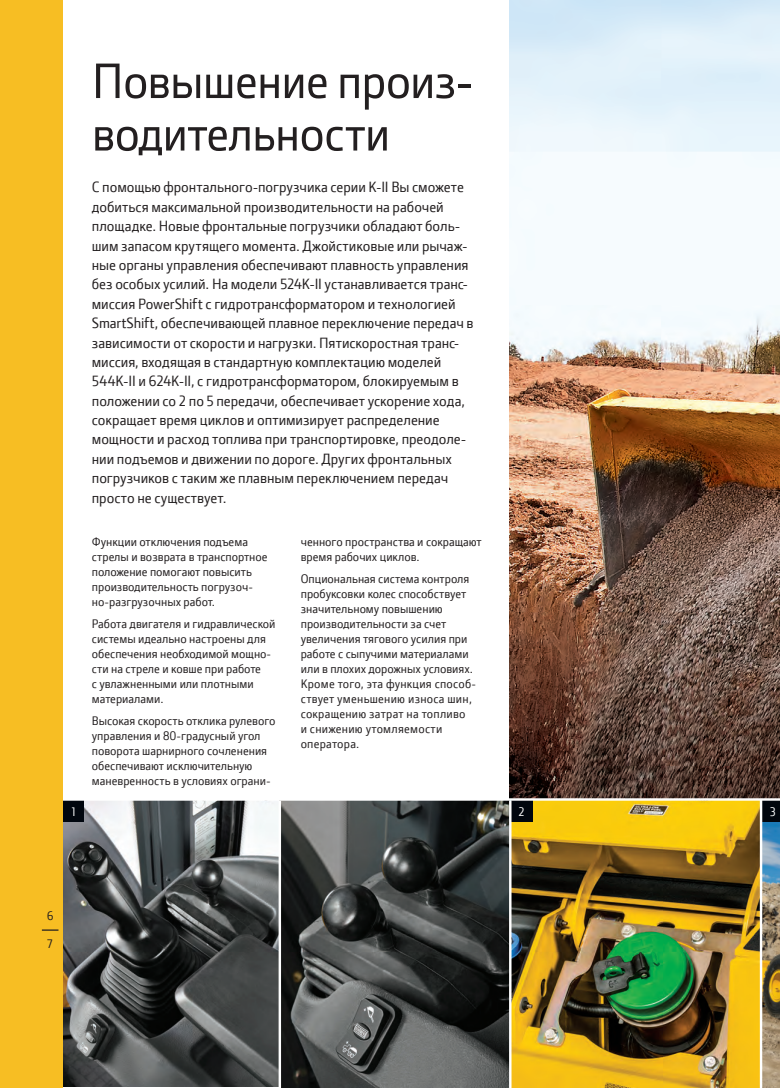
<style>
.page{position:relative;width:780px;height:1088px;background:#fff}
.page>*{position:absolute;margin:0;border:0;box-sizing:border-box;transform-origin:0 0}
.t1{font:500 50px/52.5px "JD Sans Pro";letter-spacing:-.015em;color:#231f20}
.t2{font:500 15px/19.4px "JD Sans Pro";letter-spacing:-.005em;color:#231f20}
.t3{font:500 12.5px/15px "JD Sans Pro";color:#231f20}
.t4{font:500 12.5px "JD Sans Pro";color:#fff}
</style>
<div class="page">
<img style="left:509px;top:0;width:271px;height:798px">
<img style="left:63px;top:801px;width:717px;height:287px">
<svg style="left:281px;top:801px;width:228px;height:287px;background:#424444"></svg>
<div style="left:762px;top:801px;width:18px;height:21px;background:#01060e"></div>
<div style="left:63px;top:801px;width:21px;height:21px;background:#01060e"></div>
<img style="left:511px;top:801px;width:248px;height:287px">
<div style="left:511px;top:801px;width:21px;height:21px;background:#01060e"></div>
<hr style="left:509px;top:800px;width:2px;height:288px;background:#fff">
<hr style="left:278px;top:801px;width:3px;height:287px;background:#fff">
<hr style="left:759px;top:799px;width:3px;height:289px;background:#fff">
<div style="left:0;top:0;width:63px;height:1088px;background:#f7be23"></div>
<svg style="left:42px;top:929px;width:16px;height:2px"></svg>
<h1 class="t1" style="left:92px;top:53px;width:384px">Повышение произ&shy;водительности</h1>
<p class="t2" style="left:92px;top:177px;width:383px">С помощью фронтального-погрузчика серии К-II Вы сможете добиться максимальной производительности на рабочей площадке. Новые фронтальные погрузчики обладают боль&shy;шим запасом крутящего момента. Джойстиковые или рычаж&shy;ные органы управления обеспечивают плавность управления без особых усилий. На модели 524К-II устанавливается транс&shy;миссия PowerShift с гидротрансформатором и технологией SmartShift, обеспечивающей плавное переключение передач в зависимости от скорости и нагрузки. Пятискоростная транс&shy;миссия, входящая в стандартную комплектацию моделей 544K-II и 624K-II, с гидротрансформатором, блокируемым в положении со 2 по 5 передачи, обеспечивает ускорение хода, сокращает время циклов и оптимизирует распределение мощности и расход топлива при транспортировке, преодоле&shy;нии подъемов и движении по дороге. Других фронтальных погрузчиков с таким же плавным переключением передач просто не существует.</p>
<p class="t3" style="left:92px;top:534px;width:177px">Функции отключения подъема стрелы и возврата в транспортное положение помогают повысить производительность погрузоч&shy;но-разгрузочных работ.</p>
<p class="t3" style="left:92px;top:616px;width:185px">Работа двигателя и гидравлической системы идеально настроены для обеспечения необходимой мощно&shy;сти на стреле и ковше при работе<br>с увлажненными или плотными материалами.</p>
<p class="t3" style="left:92px;top:713px;width:185px">Высокая скорость отклика рулевого управления и 80-градусный угол поворота шарнирного сочленения обеспечивают исключительную маневренность в условиях ограни-</p>
<p class="t3" style="left:301px;top:534px;width:182px">ченного пространства и сокращают время рабочих циклов.</p>
<p class="t3" style="left:301px;top:571px;width:177px">Опциональная система контроля пробуксовки колес способствует значительному повышению производительности за счет увеличения тягового усилия при работе с сыпучими материалами или в плохих дорожных условиях.<br>Кроме того, эта функция способ&shy;ствует уменьшению износа шин, сокращению затрат на топливо<br>и снижению утомляемости оператора.</p>
<p class="t4" style="left:72px;top:803px;width:5px">1</p>
<p class="t4" style="left:518px;top:803px;width:8px">2</p>
<p class="t4" style="left:770px;top:803px;width:7px">3</p>
<p class="t3" style="left:47px;top:908px;width:8px">6</p>
<p class="t3" style="left:47px;top:936px;width:7px">7</p>
</div>
